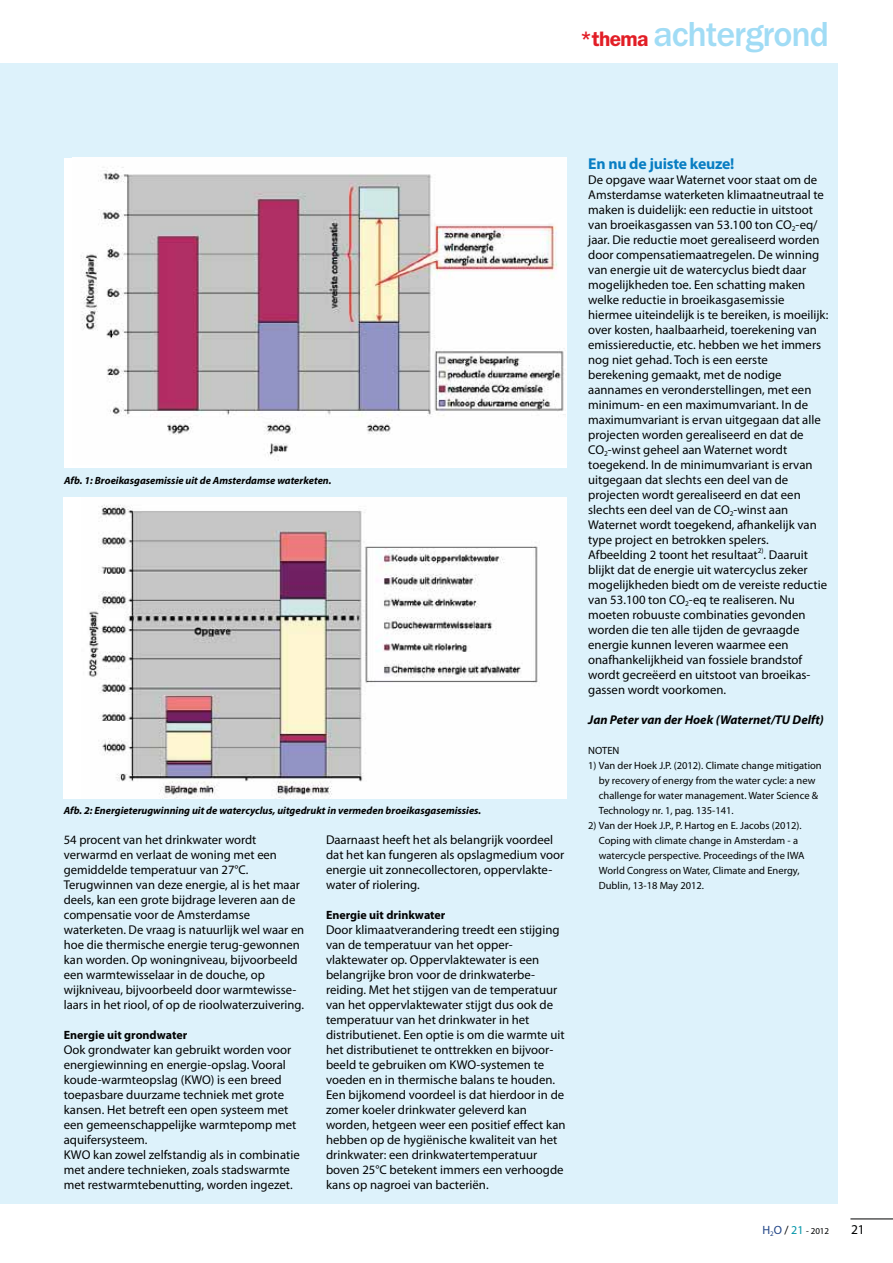
<style>
.page{position:relative;width:893px;height:1263px;background:#fff}
.page>*{position:absolute;margin:0;border:0;box-sizing:border-box;transform-origin:0 0}
.t1{font:500 36px "ITC Franklin Gothic Std";letter-spacing:-.03em;color:#a1dcf5}
.t2{font:700 15.75px "Myriad Pro";letter-spacing:-.015em;color:#097ec3}
.t3{font:13.5px "Myriad Pro";color:#010202}
.t4{font:12.75px/15px "Myriad Pro";color:#010202}
.t5{font:italic 700 12.75px "Myriad Pro";color:#010202}
.t6{font:700 12px "Myriad Pro";color:#010202}
.t7{font:10.5px/15px "Myriad Pro";color:#010202}
.t8{font:italic 700 10.5px "Myriad Pro";color:#010202}
.t9{font:9px "Myriad Pro";color:#010202}
.s1{font-weight:600;font-size:21px;color:#e21e26}
.s2{font-size:12px;color:#1f4386}
.s3{font-size:12px}
.s4{font-size:12px;color:#0095a8}
</style>
<div class="page">
<div style="left:0;top:64px;width:838px;height:1140px;background:#ddf2fb"></div>
<hr style="left:850px;top:1219px;width:43px;height:1px;background:#010202">
<div style="left:64px;top:158px;width:503px;height:310px;background:#fff"></div>
<img style="left:81px;top:167px;width:485px;height:294px">
<div style="left:64px;top:497px;width:502px;height:302px;background:#fff"></div>
<img style="left:88px;top:505px;width:450px;height:294px">
<h1 class="t1" style="left:580px;top:20px;width:251px"><span class="s1">*thema</span> achtergrond</h1>
<p class="t8" style="left:64px;top:476px;width:269px">Afb. 1: Broeikasgasemissie uit de Amsterdamse waterketen.</p>
<p class="t8" style="left:64px;top:806px;width:419px">Afb. 2: Energieterugwinning uit de watercyclus, uitgedrukt in vermeden broeikasgasemissies.</p>
<p class="t4" style="left:64px;top:833px;width:242px">54 procent van het drinkwater wordt verwarmd en verlaat de woning met een gemiddelde temperatuur van 27°C.<br>Terugwinnen van deze energie, al is het maar deels, kan een grote bijdrage leveren aan de compensatie voor de Amsterdamse waterketen. De vraag is natuurlijk wel waar en hoe die thermische energie terug-gewonnen kan worden. Op woningniveau, bijvoorbeeld een warmtewisselaar in de douche, op wijkniveau, bijvoorbeeld door warmtewisse&shy;laars in het riool, of op de rioolwaterzuivering.</p>
<p class="t6" style="left:64px;top:1030px;width:125px">Energie uit grondwater</p>
<p class="t4" style="left:64px;top:1043px;width:237px">Ook grondwater kan gebruikt worden voor energiewinning en energie-opslag. Vooral koude-warmteopslag (KWO) is een breed toepasbare duurzame techniek met grote kansen. Het betreft een open systeem met een gemeenschappelijke warmtepomp met aquifersysteem.<br>KWO kan zowel zelfstandig als in combinatie met andere technieken, zoals stadswarmte met restwarmtebenutting, worden ingezet.</p>
<p class="t4" style="left:326px;top:833px;width:240px">Daarnaast heeft het als belangrijk voordeel dat het kan fungeren als opslagmedium voor energie uit zonnecollectoren, oppervlakte&shy;water of riolering.</p>
<p class="t6" style="left:326px;top:910px;width:121px">Energie uit drinkwater</p>
<p class="t4" style="left:326px;top:923px;width:241px">Door klimaatverandering treedt een stijging van de temperatuur van het opper&shy;vlaktewater op. Oppervlaktewater is een belangrijke bron voor de drinkwaterbe&shy;reiding. Met het stijgen van de temperatuur van het oppervlaktewater stijgt dus ook de temperatuur van het drinkwater in het distributienet. Een optie is om die warmte uit het distributienet te onttrekken en bijvoor&shy;beeld te gebruiken om KWO-systemen te voeden en in thermische balans te houden.<br>Een bijkomend voordeel is dat hierdoor in de zomer koeler drinkwater geleverd kan worden, hetgeen weer een positief effect kan hebben op de hygiënische kwaliteit van het drinkwater: een drinkwatertemperatuur boven 25°C betekent immers een verhoogde kans op nagroei van bacteriën.</p>
<p class="t2" style="left:588px;top:158px;width:148px">En nu de juiste keuze!</p>
<p class="t4" style="left:588px;top:173px;width:242px">De opgave waar Waternet voor staat om de Amsterdamse waterketen klimaatneutraal te maken is duidelijk: een reductie in uitstoot van broeikasgassen van 53.100 ton CO<sub>2</sub>-eq/ jaar. Die reductie moet gerealiseerd worden door compensatiemaatregelen. De winning van energie uit de watercyclus biedt daar mogelijkheden toe. Een schatting maken welke reductie in broeikasgasemissie hiermee uiteindelijk is te bereiken, is moeilijk: over kosten, haalbaarheid, toerekening van emissiereductie, etc. hebben we het immers nog niet gehad. Toch is een eerste berekening gemaakt, met de nodige aannames en veronderstellingen, met een minimum- en een maximumvariant. In de maximumvariant is ervan uitgegaan dat alle projecten worden gerealiseerd en dat de CO<sub>2</sub>-winst geheel aan Waternet wordt toegekend. In de minimumvariant is ervan uitgegaan dat slechts een deel van de projecten wordt gerealiseerd en dat een slechts een deel van de CO<sub>2</sub>-winst aan Waternet wordt toegekend, afhankelijk van type project en betrokken spelers.<br>Afbeelding 2 toont het resultaat<sup>2)</sup>. Daaruit blijkt dat de energie uit watercyclus zeker mogelijkheden biedt om de vereiste reductie van 53.100 ton CO<sub>2</sub>-eq te realiseren. Nu moeten robuuste combinaties gevonden worden die ten alle tijden de gevraagde energie kunnen leveren waarmee een onafhankelijkheid van fossiele brandstof wordt gecreëerd en uitstoot van broeikas&shy;gassen wordt voorkomen.</p>
<p class="t5" style="left:588px;top:715px;width:237px">Jan Peter van der Hoek (Waternet/TU Delft)</p>
<p class="t7" style="left:588px;top:744px;width:33px">NOTEN</p>
<p class="t7" style="left:599px;top:759px;width:224px;text-indent:-11px">1) Van der Hoek J.P. (2012). Climate change mitigation by recovery of energy from the water cycle: a new challenge for water management. Water Science &amp; Technology nr. 1, pag. 135-141.</p>
<p class="t7" style="left:599px;top:819px;width:207px;text-indent:-11px">2) Van der Hoek J.P., P. Hartog en E. Jacobs (2012).<br>Coping with climate change in Amsterdam - a watercycle perspective. Proceedings of the IWA World Congress on Water, Climate and Energy, Dublin, 13-18 May 2012.</p>
<p class="t9" style="left:762px;top:1227px;width:68px"><span class="s2">H</span><sub>2</sub><span class="s2">O</span> <span class="s3">/</span> <span class="s4">21</span> - 2012</p>
<p class="t3" style="left:851px;top:1224px;width:15px">21</p>
</div>
